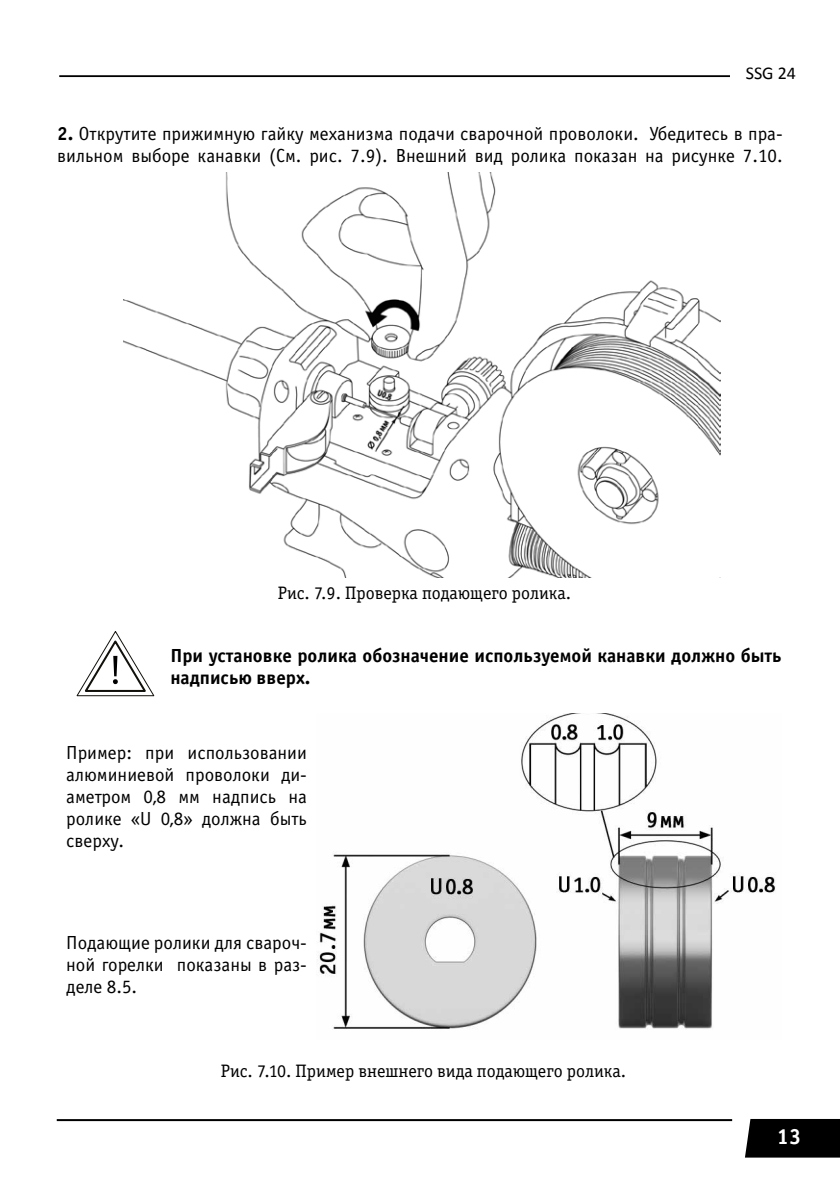
<style>
.page{position:relative;width:840px;height:1191px;background:#fff}
.page>*{position:absolute;margin:0;border:0;box-sizing:border-box;transform-origin:0 0}
.t1{font:700 22px "Officina Serif C";color:#fff}
.t2{font:19px/22px "Officina Sans C";color:#000;text-align:justify}
.t3{font:700 19px/22px "Officina Sans C";color:#000}
.t4{font:18px "Officina Serif Book C";color:#000}
.t5{font:18px "Calibri";color:#000}
.s1{font-weight:700}
</style>
<div class="page">
<div style="left:745px;top:1119px;width:94px;height:38px;background:#000"></div>
<hr style="left:57px;top:1119px;width:674px;height:2px;background:#000">
<hr style="left:59px;top:75px;width:670px;height:2px;background:#000">
<img style="left:123px;top:173px;width:597px;height:404px">
<svg style="left:77px;top:631px;width:77px;height:65px"></svg>
<img style="left:317px;top:713px;width:459px;height:316px">
<p class="t5" style="left:745px;top:61px;width:52px">SSG 24</p>
<p class="t2" style="left:57px;top:122px;width:726px"><span class="s1">2.</span> Открутите прижимную гайку механизма подачи сварочной проволоки. Убедитесь в пра&shy;вильном выборе канавки (См. рис. 7.9). Внешний вид ролика показан на рисунке 7.10.</p>
<p class="t4" style="left:278px;top:583px;width:294px">Рис. 7.9. Проверка подающего ролика.</p>
<p class="t3" style="left:170px;top:644px;width:612px">При установке ролика обозначение используемой канавки должно быть надписью вверх.</p>
<p class="t2" style="left:66px;top:742px;width:242px">Пример: при использовании алюминиевой проволоки ди&shy;аметром 0,8 мм надпись на ролике «U 0,8» должна быть сверху.</p>
<p class="t2" style="left:66px;top:931px;width:242px">Подающие ролики для свароч&shy;ной горелки показаны в раз&shy;деле 8.5.</p>
<p class="t4" style="left:221px;top:1061px;width:406px">Рис. 7.10. Пример внешнего вида подающего ролика.</p>
<p class="t1" style="left:776px;top:1124px;width:26px">13</p>
</div>
